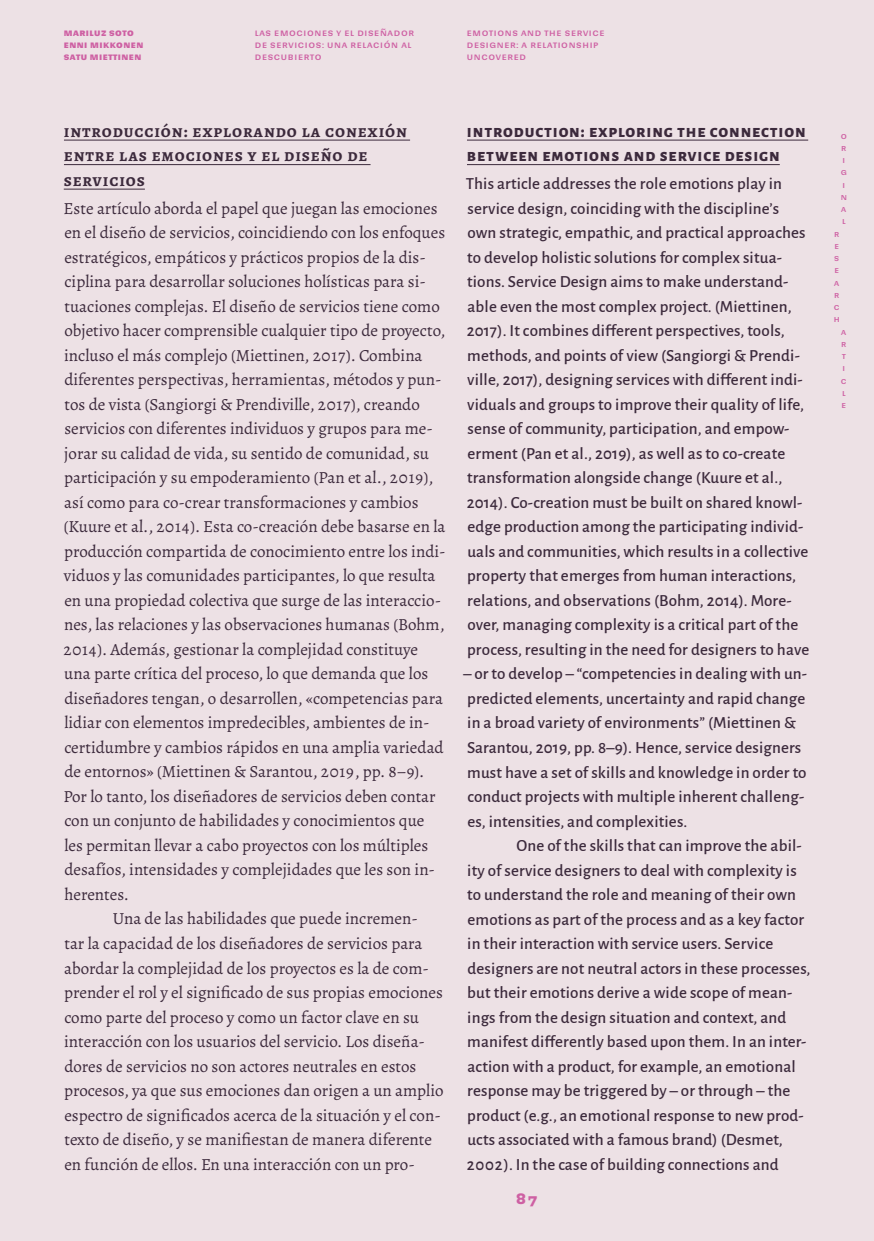
<style>
.page{position:relative;width:874px;height:1241px;background:#fff}
.page>*{position:absolute;margin:0;border:0;box-sizing:border-box;transform-origin:0 0}
.Subtítulo_1{font:17.5px/24.5px "Alegreya Bold 2";letter-spacing:.11em;color:#3c2a3c}
.subtitle_1{font:800 17.5px/24.5px "Alegreya Sans";letter-spacing:.05em;color:#3c2a3c}
.Texto_sin_sangría{font:16.97px/24.5px "Alegreya Regular 2";color:#3c2a3c}
.Text_without_indent{font:500 16.97px/24.5px "Alegreya Sans";letter-spacing:.01em;color:#3c2a3c}
.Text_indented{font:500 16.97px/24.5px "Alegreya Sans";letter-spacing:.01em;color:#3c2a3c}
.Texto_con_sangría{font:16.97px/24.5px "Alegreya Regular 2";color:#3c2a3c}
.t1{font:700 14px "Sudamerican Grotesk";color:#ce60a3}
.t2{font:9.62px "Sudamerican Grotesk Regular 2";letter-spacing:.07em;color:#ce60a3}
.t3{font:9.62px/12.2px "Sudamerican Grotesk Bold 2";letter-spacing:.05em;color:#ce60a3}
.t4{font:8.75px/12.2px "Sudamerican Grotesk Regular 2";color:#ce60a3}
.s1{font-family:"Alegreya"}
.s2{font-family:"Alegreya Sans Medium 2";font-weight:400}
</style>
<div class="page">
<div style="left:0;top:0;width:873px;height:1240px;background:#ede1e5"></div>
<hr style="left:64px;top:140px;width:346px;height:1px;background:#3c2a3c">
<hr style="left:64px;top:164px;width:306px;height:1px;background:#3c2a3c">
<hr style="left:64px;top:189px;width:81px;height:1px;background:#3c2a3c">
<hr style="left:466px;top:140px;width:341px;height:1px;background:#3c2a3c">
<hr style="left:466px;top:164px;width:313px;height:1px;background:#3c2a3c">
<p class="t3" style="left:64px;top:26px;width:81px">MARILUZ SOTO<br>ENNI MIKKONEN<br>SATU MIETTINEN</p>
<p class="t2" style="left:255px;top:25px;width:42px">LAS EMOCIONES</p>
<p class="t2" style="left:336px;top:25px;width:72px">Y EL DISE ÑADOR</p>
<p class="t2" style="left:255px;top:37px;width:23px">DE SER</p>
<p class="t2" style="left:288px;top:37px;width:12px">VICIOS</p>
<p class="t2" style="left:322px;top:37px;width:35px">: UNA RELACI</p>
<p class="t2" style="left:383px;top:37px;width:24px">ÓN AL</p>
<p class="t2" style="left:255px;top:49px;width:14px">DESC</p>
<p class="t2" style="left:281px;top:49px;width:20px">UBIERTO</p>
<p class="t2" style="left:466px;top:25px;width:22px">EMOTIONS</p>
<p class="t2" style="left:521px;top:25px;width:31px">AN D THE</p>
<p class="t2" style="left:564px;top:25px;width:30px">SERVICE</p>
<p class="t2" style="left:466px;top:37px;width:8px">DESIGNER</p>
<p class="t2" style="left:516px;top:37px;width:27px">: A RELATIONSHI</p>
<p class="t2" style="left:593px;top:37px;width:7px">P</p>
<p class="t2" style="left:466px;top:49px;width:8px">UNCO</p>
<p class="t2" style="left:495px;top:49px;width:13px">VERE</p>
<p class="t2" style="left:519px;top:49px;width:8px">D</p>
<p class="Subtítulo_1" style="left:64px;top:118px;width:344px">Introducción: explorando la conexión entre las emociones y el diseño de servicios</p>
<p class="Texto_sin_sangría" style="left:63px;top:196px;width:383px">Este artículo aborda el papel que juegan las emociones en el diseño de servicios, coincidiendo con los enfoques estratégicos, empáticos y prácticos propios de la dis&shy;ciplina para desarrollar soluciones holísticas para si&shy;tuaciones complejas. El diseño de servicios tiene como objetivo hacer comprensible cualquier tipo de proyecto, incluso el más complejo (Miettinen, 2017). Combina diferentes perspectivas, herramientas, métodos y pun&shy;tos de vista (Sangiorgi &amp; Prendiville, 2017), creando servicios con diferentes individuos y grupos para me&shy;jorar su calidad de vida, su sentido de comunidad, su participación y su empoderamiento (Pan et al., 2019), así como para co-crear transformaciones y cambios (Kuure et al., 2014). Esta co-creación debe basarse en la producción compartida de conocimiento entre los indi&shy;viduos y las comunidades participantes, lo que resulta en una propiedad colectiva que surge de las interaccio&shy;nes, las relaciones y las observaciones humanas (Bohm, 2014). Además, gestionar la complejidad constituye una parte crítica del proceso, lo que demanda que los diseñadores tengan, o desarrollen, «competencias para lidiar con elementos impredecibles, ambientes de in&shy;certidumbre y cambios rápidos en una amplia variedad de entornos» (Miettinen &amp; Sarantou, 2019, pp. 8–9).<br>Por lo tanto, los diseñadores de servicios deben contar con un conjunto de habilidades y conocimientos que les permitan llevar a cabo proyectos con los múltiples desafíos, intensidades y complejidades que les son in&shy;herentes.</p>
<p class="Texto_con_sangría" style="left:64px;top:906px;width:381px;text-indent:49px">Una de las habilidades que puede incremen-<br>tar la capacidad de los diseñadores de servicios para abordar la complejidad de los proyectos es la de com&shy;<span class="s1">prender el rol y el significado de sus propias emociones </span>como parte del proceso y como un factor clave en su interacción con los usuarios del servicio. Los diseña&shy;dores de servicios no son actores neutrales en estos procesos, ya que sus emociones dan origen a un amplio <span class="s1">espectro de significados acerca de la situación y el con&shy;texto de diseño, y se manifiestan de manera diferente </span>en función de ellos. En una interacción con un pro-</p>
<p class="subtitle_1" style="left:466px;top:117px;width:340px">Introduction: exploring the connection between emotions and service design</p>
<p class="Text_without_indent" style="left:463px;top:170px;width:347px">This article addresses the role emotions play in service design, coinciding with the discipline’s<br>own strategic, empathic, and practical approaches to develop holistic solutions for complex situa&shy;tions. Service Design aims to make understand&shy;able even the most complex project. (Miettinen, <span class="s2">2017). It combines different perspectives, tools, </span>methods, and points of view (Sangiorgi &amp; Prendi&shy;<span class="s2">ville, 2017), designing services with different indi&shy;</span>viduals and groups to improve their quality of life, sense of community, participation, and empow&shy;erment (Pan et al., 2019), as well as to co-create transformation alongside change (Kuure et al., 2014). Co-creation must be built on shared knowl&shy;edge production among the participating individ&shy;uals and communities, which results in a collective property that emerges from human interactions, relations, and observations (Bohm, 2014). More&shy;over, managing complexity is a critical part of the process, resulting in the need for designers to have <span class="s2">‒ or to develop ‒ “competencies in dealing with un&shy;</span>predicted elements, uncertainty and rapid change in a broad variety of environments” (Miettinen &amp; Sarantou, 2019, pp. 8–9). Hence, service designers must have a set of skills and knowledge in order to conduct projects with multiple inherent challeng&shy;es, intensities, and complexities.</p>
<p class="Text_indented" style="left:466px;top:832px;width:345px;text-indent:50px">One of the skills that can improve the abil&shy;ity of service designers to deal with complexity is to understand the role and meaning of their own emotions as part of the process and as a key factor in their interaction with service users. Service designers are not neutral actors in these processes, but their emotions derive a wide scope of mean&shy;ings from the design situation and context, and <span class="s2">manifest differently based upon them. In an inter&shy;</span>action with a product, for example, an emotional <span class="s2">response may be triggered by ‒ or through ‒ the </span>product (e.g., an emotional response to new prod&shy;ucts associated with a famous brand) (Desmet, 2002). In the case of building connections and</p>
<p class="t1" style="left:515px;top:1187px;width:24px">87</p>
<p class="t4" style="left:840px;top:129px;width:8px">O<br>R<br>I<br>G<br>I<br>N<br>A<br>L</p>
<p class="t4" style="left:833px;top:227px;width:7px;text-align:justify">R E S E A R C H</p>
<p class="t4" style="left:840px;top:325px;width:7px">A<br>R<br>T<br>I<br>C<br>L<br>E</p>
</div>
